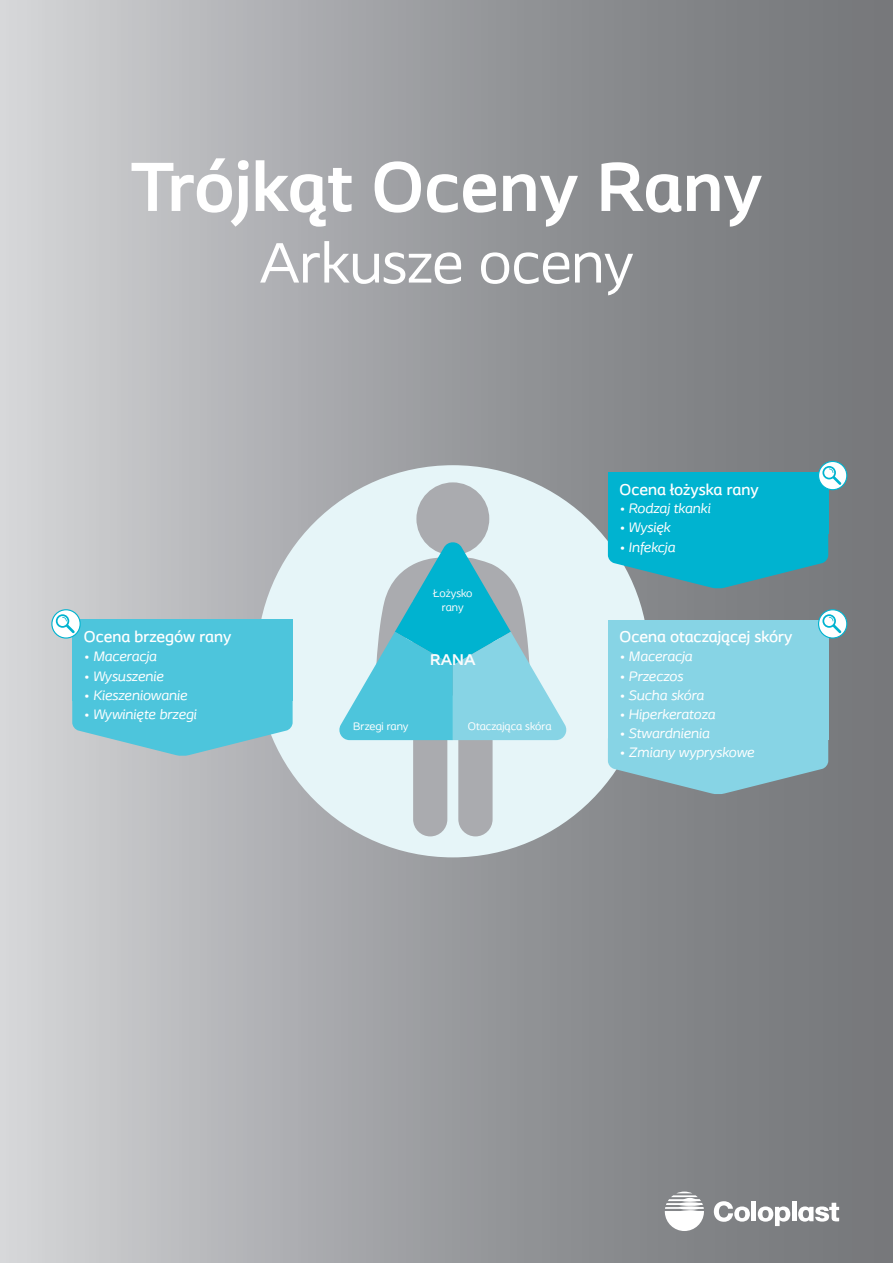
<style>
.page{position:relative;width:893px;height:1263px;background:#fff}
.page>*{position:absolute;margin:0;border:0;box-sizing:border-box;transform-origin:0 0}
.t1{font:700 72.9px "Coloplast";color:#fff}
.t2{font:59.7px "Coloplast";color:#fff}
.t3{font:500 16.35px "Coloplast";color:#fff}
.t4{font:700 16.35px "Coloplast";color:#fcfbfc}
.t5{font:italic 14.4px "Coloplast";color:#fff}
.t6{font:italic 12.3px "Coloplast";letter-spacing:.01em;color:#fff}
.t7{font:11.4px "Coloplast";color:#fff}
.t8{font:11.4px/13.6px "Coloplast";color:#fcfbfc;text-align:center}
</style>
<div class="page">
<div style="left:0;top:0;width:893px;height:1263px;background:linear-gradient(to right,#cfd0d3,#6d6f72)"></div>
<div style="left:257px;top:465px;width:392px;height:392px;background:#e6f5f8;border-radius:50%"></div>
<div style="left:416px;top:482px;width:73px;height:73px;background:#aaabaf;border-radius:50%"></div>
<div style="left:608px;top:620px;width:220px;height:119px;background:#87d4e5"></div>
<svg style="left:608px;top:739px;width:220px;height:55px;background:#86c1cf"></svg>
<svg style="left:818px;top:610px;width:29px;height:28px"></svg>
<div style="left:818px;top:609px;width:29px;height:30px;border:1px solid #00b3d0;border-radius:50%"></div>
<svg style="left:822px;top:614px;width:19px;height:19px"></svg>
<div style="left:72px;top:620px;width:221px;height:81px;background:#4dc5dc"></div>
<svg style="left:72px;top:701px;width:221px;height:55px;background:#69c5d7"></svg>
<svg style="left:52px;top:610px;width:28px;height:28px"></svg>
<div style="left:51px;top:609px;width:30px;height:30px;border:1px solid #00b3d0;border-radius:50%"></div>
<svg style="left:56px;top:614px;width:19px;height:19px"></svg>
<svg style="left:337px;top:541px;width:232px;height:295px"></svg>
<div style="left:608px;top:472px;width:220px;height:61px;background:#00b3d0"></div>
<svg style="left:608px;top:533px;width:220px;height:56px;background:#23acc2"></svg>
<svg style="left:818px;top:461px;width:29px;height:29px"></svg>
<div style="left:818px;top:461px;width:29px;height:29px;border:1px solid #00b3d0;border-radius:50%"></div>
<svg style="left:822px;top:466px;width:19px;height:19px"></svg>
<svg style="left:665px;top:1191px;width:39px;height:40px"></svg>
<svg style="left:714px;top:1201px;width:36px;height:21px"></svg>
<div style="left:751px;top:1202px;width:5px;height:19px;background:#fff"></div>
<hr style="left:792px;top:1202px;width:4px;height:19px;background:#fff">
<svg style="left:758px;top:1206px;width:32px;height:20px"></svg>
<svg style="left:798px;top:1203px;width:41px;height:18px"></svg>
<h1 class="t1" style="left:131px;top:143px;width:633px">Trójkąt Oceny Rany</h1>
<h2 class="t2" style="left:260px;top:227px;width:375px">Arkusze oceny</h2>
<p class="t3" style="left:619px;top:479px;width:141px">Ocena łożyska rany</p>
<p class="t8" style="left:433px;top:586px;width:41px">Łożysko rany</p>
<p class="t5" style="left:619px;top:500px;width:92px">• Rodzaj tkanki</p>
<p class="t5" style="left:619px;top:519px;width:53px">• Wysięk</p>
<p class="t5" style="left:619px;top:538px;width:57px">• Infekcja</p>
<p class="t6" style="left:619px;top:502px;width:70px">• Tissue type</p>
<p class="t6" style="left:619px;top:521px;width:54px">• Exudate</p>
<p class="t6" style="left:619px;top:540px;width:56px">• Infection</p>
<p class="t3" style="left:84px;top:627px;width:149px">Ocena brzegów rany</p>
<p class="t3" style="left:619px;top:627px;width:175px">Ocena otaczającej skóry</p>
<p class="t5" style="left:84px;top:648px;width:74px">• Maceracja</p>
<p class="t5" style="left:84px;top:667px;width:81px">• Wysuszenie</p>
<p class="t5" style="left:84px;top:686px;width:105px">• Kieszeniowanie</p>
<p class="t5" style="left:84px;top:705px;width:114px">• Wywinięte brzegi</p>
<p class="t4" style="left:430px;top:650px;width:47px">RANA</p>
<p class="t7" style="left:353px;top:719px;width:57px">Brzegi rany</p>
<p class="t7" style="left:468px;top:719px;width:85px">Otaczająca skóra</p>
<p class="t5" style="left:619px;top:648px;width:74px">• Maceracja</p>
<p class="t5" style="left:619px;top:667px;width:65px">• Przeczos</p>
<p class="t5" style="left:619px;top:686px;width:86px">• Sucha skóra</p>
<p class="t5" style="left:619px;top:705px;width:97px">• Hiperkeratoza</p>
<p class="t5" style="left:619px;top:724px;width:92px">• Stwardnienia</p>
<p class="t5" style="left:619px;top:744px;width:136px">• Zmiany wypryskowe</p>
</div>
